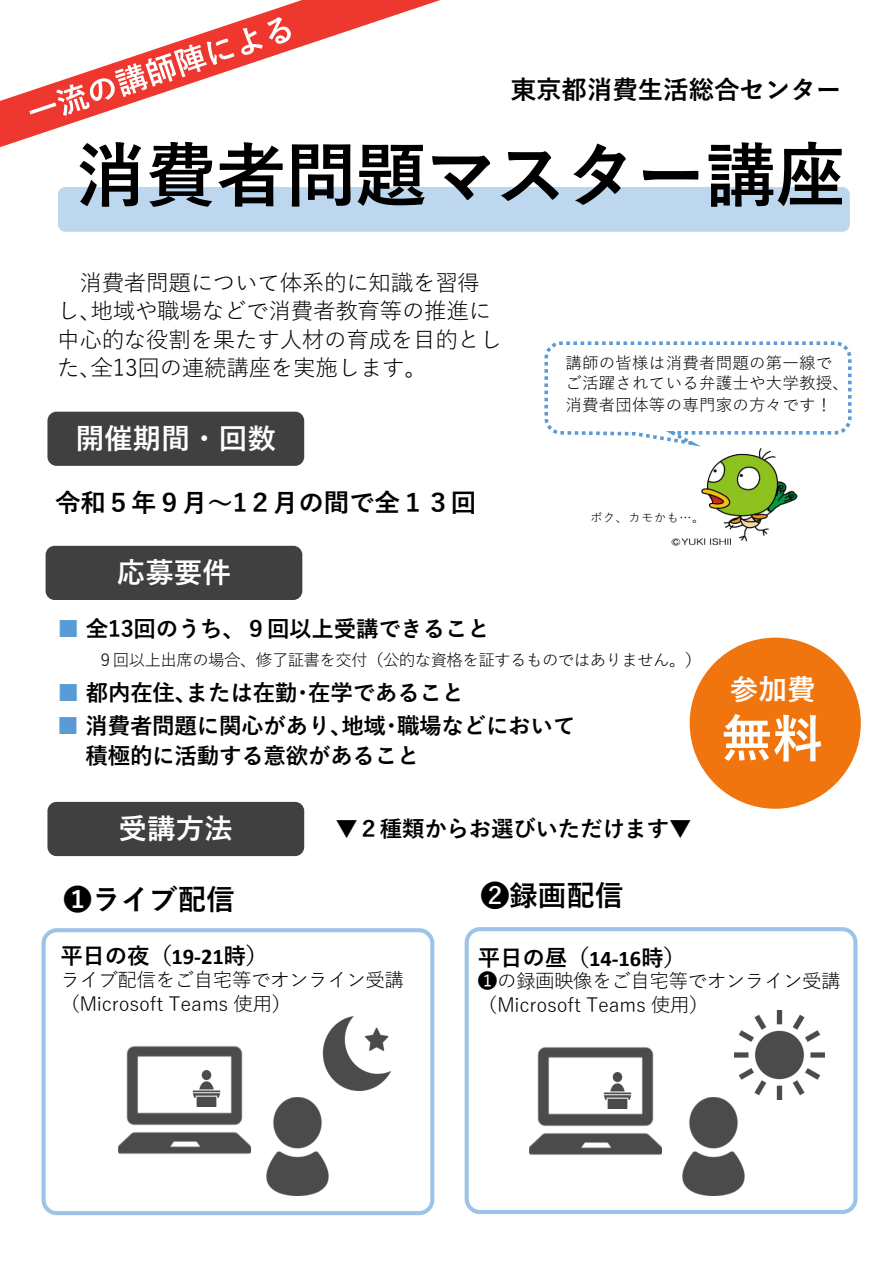
<style>
.page{position:relative;width:893px;height:1263px;background:#fff}
.page>*{position:absolute;margin:0;border:0;box-sizing:border-box;transform-origin:0 0}
.t1{font:700 70.5px "Yu Gothic";letter-spacing:-.01em;color:#000}
.t2{font:700 51px "Yu Gothic";color:#fff}
.t3{font:700 28.5px "Yu Gothic";letter-spacing:.005em;color:#fff}
.t4{font:700 28.5px "Yu Gothic";letter-spacing:.005em;color:#000}
.t5{font:700 25.5px "Yu Gothic";letter-spacing:-.005em;color:#000}
.t6{font:700 22.5px/29.8px "Yu Gothic";letter-spacing:-.01em;color:#000}
.t7{font:22.5px/28.5px "Yu Gothic";letter-spacing:-.01em;color:#000}
.t8{font:19.5px/24.2px "Yu Gothic";letter-spacing:-.02em;color:#000}
.t9{font:16.5px/21px "Yu Gothic";letter-spacing:.01em;color:#000}
.t10{font:16.5px "Yu Gothic";letter-spacing:-.035em;color:#000}
.t11{font:12px "Yu Gothic";letter-spacing:.06em;color:#000}
.s1{color:#5b9bd5}
.s2{font-family:"Calibri"}
</style>
<div class="page">
<div style="left:465px;top:927px;width:392px;height:287px;border:4px solid #9dc3e6;border-radius:13px"></div>
<div style="left:690px;top:638px;width:171px;height:171px;background:#f1750f;border-radius:50%"></div>
<img style="left:671px;top:450px;width:143px;height:197px">
<div style="left:58px;top:187px;width:792px;height:45px;background:#bdd7ee;border-radius:7px"></div>
<div style="left:47px;top:802px;width:257px;height:54px;background:#404040;border-radius:9px"></div>
<div style="left:47px;top:412px;width:257px;height:54px;background:#404040;border-radius:9px"></div>
<div style="left:46px;top:546px;width:256px;height:54px;background:#404040;border-radius:9px"></div>
<svg style="left:544px;top:341px;width:308px;height:109px"></svg>
<div style="left:42px;top:928px;width:392px;height:287px;border:4px solid #9dc3e6;border-radius:13px"></div>
<img style="left:322px;top:1016px;width:69px;height:75px">
<img style="left:119px;top:1046px;width:132px;height:108px">
<img style="left:190px;top:1070px;width:33px;height:36px">
<img style="left:266px;top:1097px;width:63px;height:98px">
<img style="left:529px;top:1047px;width:132px;height:108px">
<img style="left:601px;top:1073px;width:33px;height:36px">
<img style="left:682px;top:1097px;width:63px;height:98px">
<img style="left:735px;top:1010px;width:89px;height:90px">
<svg style="left:0;top:0;width:440px;height:148px"></svg>
<svg style="left:29px;top:17px;width:262px;height:99px"></svg>
<p class="t5" style="left:511px;top:75px;width:332px">東京都消費⽣活総合センター</p>
<p class="t1" style="left:76px;top:136px;width:771px">消費者問題マスター講座</p>
<p class="t7" style="left:57px;top:265px;width:447px;text-indent:22px">消費者問題について体系的に知識を習得し､地域や職場などで消費者教育等の推進に中⼼的な役割を果たす⼈材の育成を⽬的とした､全13回の連続講座を実施します。</p>
<p class="t3" style="left:76px;top:422px;width:202px">開催期間・回数</p>
<p class="t5" style="left:55px;top:488px;width:423px">令和５年９⽉〜1２⽉の間で全１３回</p>
<p class="t3" style="left:117px;top:556px;width:116px">応募要件</p>
<p class="t9" style="left:566px;top:350px;width:285px">講師の皆様は消費者問題の第⼀線でご活躍されている弁護⼠や⼤学教授、消費者団体等の専⾨家の⽅々です！</p>
<p class="t11" style="left:590px;top:506px;width:115px">ボク、カモかも…。</p>
<p class="t6" style="left:57px;top:614px;width:434px"><span class="s1">■</span> 全13回のうち、９回以上受講できること</p>
<p class="t10" style="left:97px;top:644px;width:606px">９回以上出席の場合、修了証書を交付（公的な資格を証するものではありません。）</p>
<p class="t6" style="left:57px;top:678px;width:409px"><span class="s1">■</span> 都内在住､または在勤･在学であること</p>
<p class="t6" style="left:86px;top:711px;width:491px;text-indent:-29px"><span class="s1">■</span> 消費者問題に関⼼があり､地域･職場などにおいて積極的に活動する意欲があること</p>
<p class="t3" style="left:119px;top:812px;width:116px">受講⽅法</p>
<p class="t6" style="left:335px;top:814px;width:358px">▼２種類からお選びいただけます▼</p>
<p class="t3" style="left:730px;top:673px;width:87px">参加費</p>
<p class="t2" style="left:721px;top:710px;width:103px">無料</p>
<p class="t4" style="left:63px;top:883px;width:173px">❶ライブ配信</p>
<p class="t6" style="left:60px;top:942px;width:210px">平⽇の夜（<span class="s2">19-21</span>時）</p>
<p class="t8" style="left:60px;top:965px;width:345px">ライブ配信をご⾃宅等でオンライン受講（Microsoft Teams 使⽤）</p>
<p class="t4" style="left:481px;top:880px;width:144px">➋録画配信</p>
<p class="t6" style="left:478px;top:943px;width:210px">平⽇の昼（<span class="s2">14-16</span>時）</p>
<p class="t8" style="left:478px;top:966px;width:364px">❶の録画映像をご⾃宅等でオンライン受講（Microsoft Teams 使⽤）</p>
</div>
